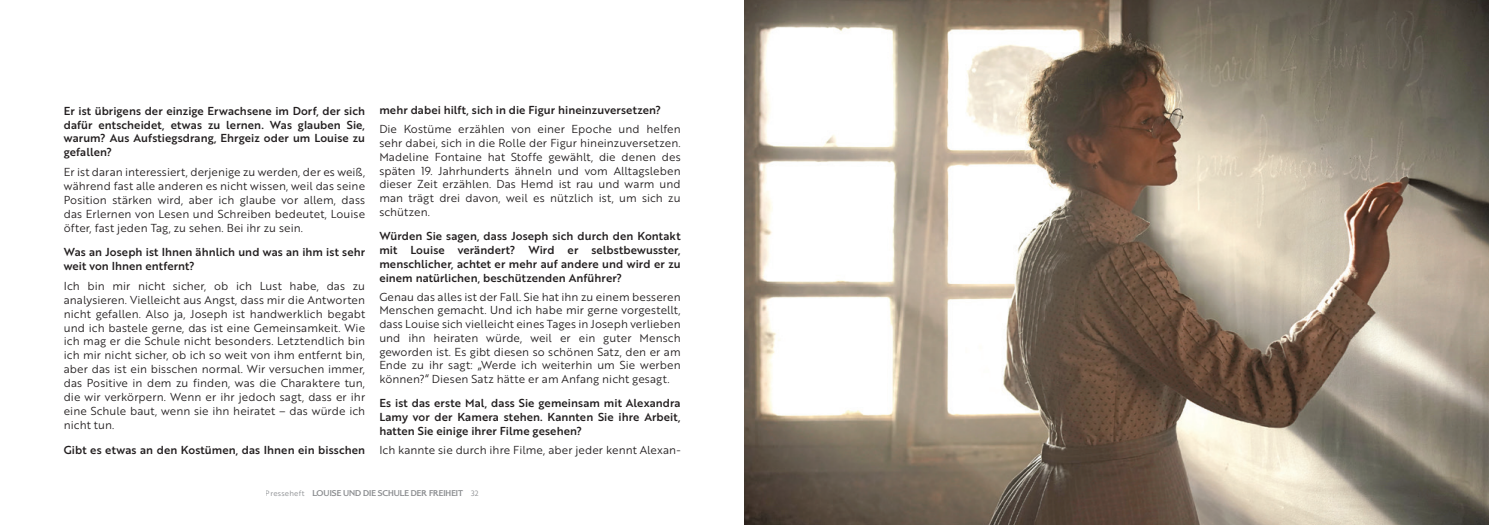
<style>
.page{position:relative;width:1489px;height:525px;background:#fff}
.page>*{position:absolute;margin:0;border:0;box-sizing:border-box;transform-origin:0 0}
.t1{font:11.25px/14px "Brother 1816 Book";letter-spacing:.005em;color:#231f20;text-align:justify}
.t2{font:11.25px/13.8px "Brother 1816 Medium";letter-spacing:.01em;color:#231f20;text-align:justify}
.t3{font:700 8.75px "Alexon";color:#8a8c8f}
.s1{font-family:"Brother 1816 Book";font-weight:400;font-size:7.5px}
</style>
<div class="page">
<img style="left:744px;top:0;width:744px;height:524px">
<p class="t2" style="left:64px;top:103px;width:303px">Er ist übrigens der einzige Erwachsene im Dorf, der sich dafür entscheidet, etwas zu lernen. Was glauben Sie, warum? Aus Aufstiegsdrang, Ehrgeiz oder um Louise zu gefallen?</p>
<p class="t1" style="left:64px;top:164px;width:303px">Er ist daran interessiert, derjenige zu werden, der es weiß, während fast alle anderen es nicht wissen, weil das seine Position stärken wird, aber ich glaube vor allem, dass das Erlernen von Lesen und Schreiben bedeutet, Louise öfter, fast jeden Tag, zu sehen. Bei ihr zu sein.</p>
<p class="t2" style="left:64px;top:245px;width:303px">Was an Joseph ist Ihnen ähnlich und was an ihm ist sehr weit von Ihnen entfernt?</p>
<p class="t1" style="left:64px;top:278px;width:303px">Ich bin mir nicht sicher, ob ich Lust habe, das zu analysieren. Vielleicht aus Angst, dass mir die Antworten nicht gefallen. Also ja, Joseph ist handwerklich begabt und ich bastele gerne, das ist eine Gemeinsamkeit. Wie ich mag er die Schule nicht besonders. Letztendlich bin ich mir nicht sicher, ob ich so weit von ihm entfernt bin, aber das ist ein bisschen normal. Wir versuchen immer, das Positive in dem zu finden, was die Charaktere tun, die wir verkörpern. Wenn er ihr jedoch sagt, dass er ihr eine Schule baut, wenn sie ihn heiratet – das würde ich nicht tun.</p>
<p class="t2" style="left:64px;top:442px;width:303px">Gibt es etwas an den Kostümen, das Ihnen ein bisschen</p>
<p class="t2" style="left:379px;top:103px;width:283px">mehr dabei hilft, sich in die Figur hineinzuversetzen?</p>
<p class="t1" style="left:379px;top:122px;width:303px">Die Kostüme erzählen von einer Epoche und helfen sehr dabei, sich in die Rolle der Figur hineinzuversetzen.<br>Madeline Fontaine hat Stoffe gewählt, die denen des späten 19. Jahrhunderts ähneln und vom Alltagsleben dieser Zeit erzählen. Das Hemd ist rau und warm und man trägt drei davon, weil es nützlich ist, um sich zu schützen.</p>
<p class="t2" style="left:379px;top:229px;width:303px">Würden Sie sagen, dass Joseph sich durch den Kontakt mit Louise verändert? Wird er selbstbewusster, menschlicher, achtet er mehr auf andere und wird er zu einem natürlichen, beschützenden Anführer?</p>
<p class="t1" style="left:379px;top:289px;width:303px">Genau das alles ist der Fall. Sie hat ihn zu einem besseren Menschen gemacht. Und ich habe mir gerne vorgestellt, dass Louise sich vielleicht eines Tages in Joseph verlieben und ihn heiraten würde, weil er ein guter Mensch geworden ist. Es gibt diesen so schönen Satz, den er am Ende zu ihr sagt: „Werde ich weiterhin um Sie werben können?“ Diesen Satz hätte er am Anfang nicht gesagt.</p>
<p class="t2" style="left:379px;top:396px;width:303px">Es ist das erste Mal, dass Sie gemeinsam mit Alexandra Lamy vor der Kamera stehen. Kannten Sie ihre Arbeit, hatten Sie einige ihrer Filme gesehen?</p>
<p class="t1" style="left:379px;top:442px;width:303px">Ich kannte sie durch ihre Filme, aber jeder kennt Alexan-</p>
<p class="t3" style="left:266px;top:487px;width:214px"><span class="s1">Presseheft</span> LOUISE UND DIE SCHULE DER FREIHEIT <span class="s1">32</span></p>
</div>
